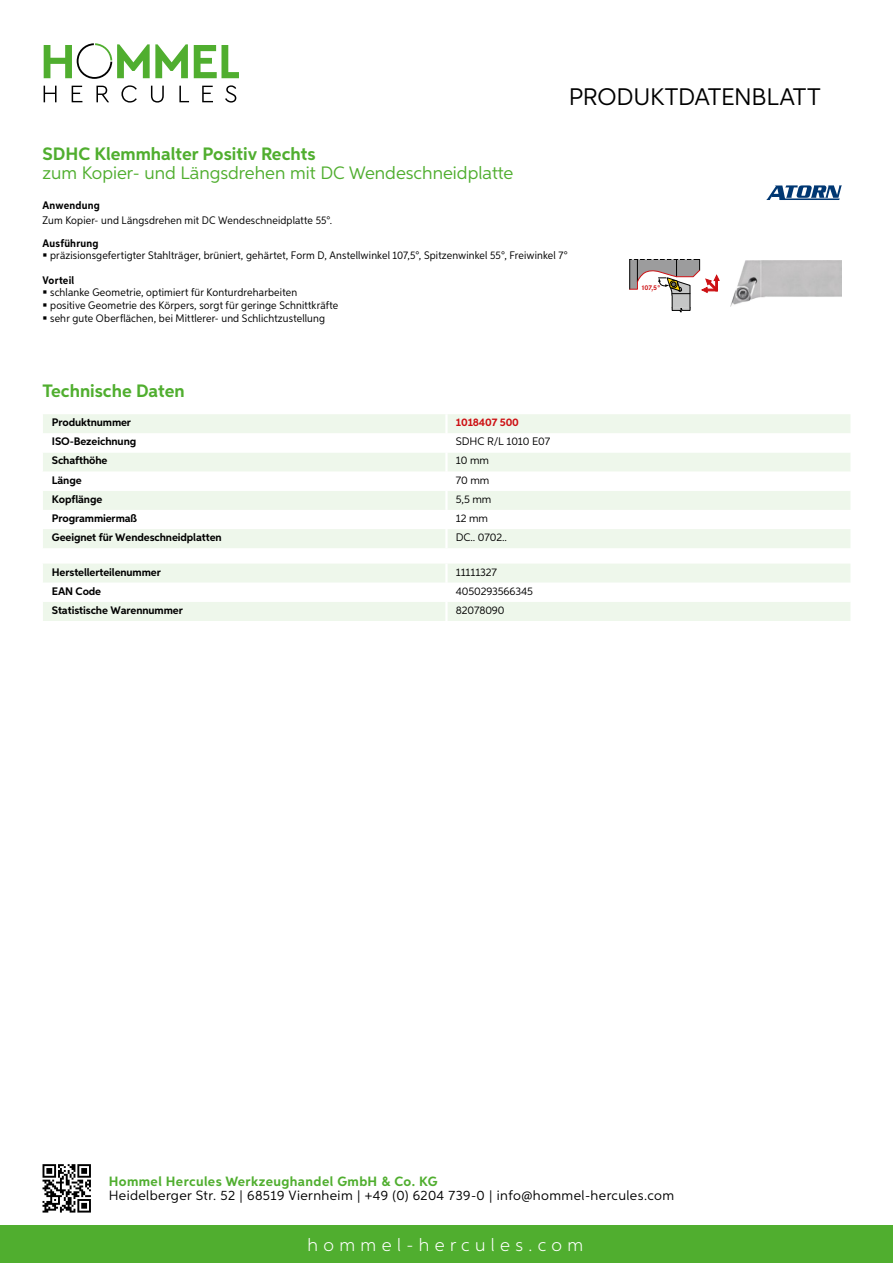
<style>
.page{position:relative;width:893px;height:1263px;background:#fff}
.page>*{position:absolute;margin:0;border:0;box-sizing:border-box;transform-origin:0 0}
.t1{font:24px "Aspira";letter-spacing:-.01em;color:#000}
.t2{font:18px "Aspira";color:#50ae2f}
.t3{font:700 18px "Aspira";color:#50ae2f}
.t4{font:300 18px "Aspira";letter-spacing:.3em;color:#fff}
.t5{font:13.5px "Aspira";letter-spacing:.03em;color:#000}
.t6{font:700 13.5px "Aspira";letter-spacing:.03em;color:#50ae2f}
.t7{font:10.95px/12.8px "Aspira Nar";letter-spacing:.015em;color:#000}
.t8{font:700 10.95px "Aspira";letter-spacing:-.01em;color:#000}
.t9{font:10.95px "Aspira";letter-spacing:-.01em;color:#000}
.t10{font:700 10.95px "Aspira Nar";letter-spacing:.02em;color:#000}
.t11{font:700 10.95px "Aspira";letter-spacing:-.01em;color:#cd1013}
.t12{font:700 7.05px "Corporate S";color:#cd1013}
</style>
<div class="page">
<div style="left:0;top:1226px;width:893px;height:37px;background:#50ae2f"></div>
<svg style="left:43px;top:1164px;width:48px;height:48px"></svg>
<svg style="left:194px;top:45px;width:45px;height:33px"></svg>
<svg style="left:44px;top:43px;width:144px;height:36px"></svg>
<svg style="left:44px;top:86px;width:13px;height:16px"></svg>
<svg style="left:72px;top:86px;width:10px;height:16px"></svg>
<svg style="left:96px;top:86px;width:13px;height:16px"></svg>
<svg style="left:121px;top:85px;width:16px;height:18px"></svg>
<svg style="left:151px;top:86px;width:13px;height:17px"></svg>
<svg style="left:179px;top:86px;width:10px;height:16px"></svg>
<svg style="left:202px;top:86px;width:11px;height:16px"></svg>
<svg style="left:225px;top:85px;width:11px;height:18px"></svg>
<div style="left:43px;top:414px;width:807px;height:134px;background:#eef7eb"></div>
<svg style="left:43px;top:433px;width:807px;height:96px"></svg>
<hr style="left:445px;top:414px;width:3px;height:19px;background:#fff">
<hr style="left:445px;top:433px;width:3px;height:19px;background:#fff">
<hr style="left:445px;top:452px;width:3px;height:20px;background:#fff">
<hr style="left:445px;top:472px;width:3px;height:19px;background:#fff">
<hr style="left:445px;top:491px;width:3px;height:19px;background:#fff">
<hr style="left:445px;top:510px;width:3px;height:19px;background:#fff">
<hr style="left:445px;top:529px;width:3px;height:19px;background:#fff">
<svg style="left:43px;top:564px;width:807px;height:57px"></svg>
<hr style="left:445px;top:602px;width:3px;height:19px;background:#fff">
<img style="left:730px;top:260px;width:112px;height:46px">
<svg style="left:629px;top:259px;width:91px;height:53px"></svg>
<svg style="left:766px;top:185px;width:76px;height:15px"></svg>
<h1 class="t1" style="left:569px;top:82px;width:253px">Produktdatenblatt</h1>
<h2 class="t3" style="left:43px;top:142px;width:275px">SDHC Klemmhalter Positiv Rechts</h2>
<h2 class="t2" style="left:43px;top:162px;width:472px">zum Kopier- und Längsdrehen mit DC Wendeschneidplatte</h2>
<p class="t10" style="left:43px;top:199px;width:59px">Anwendung</p>
<p class="t7" style="left:43px;top:214px;width:291px">Zum Kopier- und Längsdrehen mit DC Wendeschneidplatte 55°.</p>
<p class="t10" style="left:43px;top:236px;width:58px">Ausführung</p>
<p class="t7" style="left:50px;top:249px;width:519px">präzisionsgefertigter Stahlträger, brüniert, gehärtet, Form D, Anstellwinkel 107,5°, Spitzenwinkel 55°, Freiwinkel 7°</p>
<p class="t10" style="left:43px;top:273px;width:33px">Vorteil</p>
<p class="t7" style="left:50px;top:286px;width:290px">schlanke Geometrie, optimiert für Konturdreharbeiten<br>positive Geometrie des Körpers, sorgt für geringe Schnittkräfte sehr gute Oberflächen, bei Mittlerer- und Schlichtzustellung</p>
<p class="t12" style="left:641px;top:284px;width:22px">107,5°</p>
<h2 class="t3" style="left:43px;top:380px;width:144px">Technische Daten</h2>
<p class="t8" style="left:52px;top:416px;width:81px">Produktnummer</p>
<p class="t11" style="left:456px;top:416px;width:65px">1018407 500</p>
<p class="t8" style="left:52px;top:435px;width:86px">ISO-Bezeichnung</p>
<p class="t9" style="left:456px;top:435px;width:96px">SDHC R/L 1010 E07</p>
<p class="t8" style="left:52px;top:454px;width:57px">Schafthöhe</p>
<p class="t9" style="left:456px;top:454px;width:35px">10 mm</p>
<p class="t8" style="left:52px;top:473px;width:31px">Länge</p>
<p class="t9" style="left:456px;top:473px;width:35px">70 mm</p>
<p class="t8" style="left:52px;top:492px;width:52px">Kopflänge</p>
<p class="t9" style="left:456px;top:492px;width:37px">5,5 mm</p>
<p class="t8" style="left:52px;top:511px;width:87px">Programmiermaß</p>
<p class="t9" style="left:456px;top:511px;width:34px">12 mm</p>
<p class="t8" style="left:52px;top:530px;width:171px">Geeignet für Wendeschneidplatten</p>
<p class="t9" style="left:456px;top:530px;width:53px">DC.. 0702..</p>
<p class="t8" style="left:52px;top:565px;width:111px">Herstellerteilenummer</p>
<p class="t9" style="left:456px;top:565px;width:43px">11111327</p>
<p class="t8" style="left:52px;top:584px;width:51px">EAN Code</p>
<p class="t9" style="left:456px;top:584px;width:79px">4050293566345</p>
<p class="t8" style="left:52px;top:603px;width:132px">Statistische Warennummer</p>
<p class="t9" style="left:456px;top:603px;width:50px">82078090</p>
<p class="t6" style="left:109px;top:1172px;width:330px">Hommel Hercules Werkzeughandel GmbH &amp; Co. KG</p>
<p class="t5" style="left:109px;top:1187px;width:567px">Heidelberger Str. 52 | 68519 Viernheim | +49 (0) 6204 739-0 | info@hommel-hercules.com</p>
<h2 class="t4" style="left:307px;top:1234px;width:277px">hommel-hercules.com</h2>
</div>
